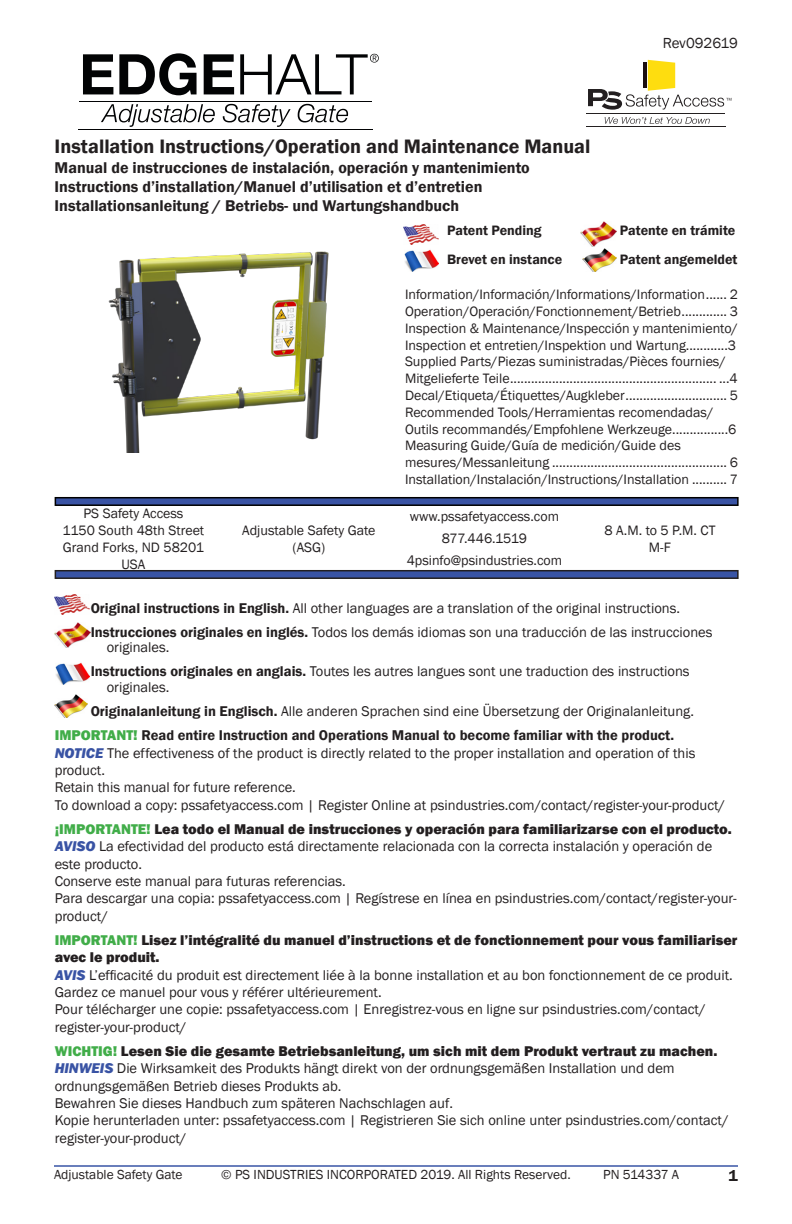
<style>
.page{position:relative;width:792px;height:1224px;background:#fff}
.page>*{position:absolute;margin:0;border:0;box-sizing:border-box;transform-origin:0 0}
.t1{font:600 20px "Franklin Gothic";color:#231f20}
.t2{font:600 16px "Franklin Gothic";color:#231f20}
.t3{font:15px "Franklin Gothic";letter-spacing:-.005em;color:#231f20}
.t4{font:14.4px/17.4px "Franklin Gothic";color:#231f20}
.t5{font:800 14.4px/17.4px "Franklin Gothic";color:#231f20}
.t6{font:600 14.4px "Franklin Gothic";color:#231f20}
.t7{font:14px/16.8px "Franklin Gothic";color:#231f20}
.t8{font:600 14px "Franklin Gothic";color:#231f20}
.t9{font:13.6px "Franklin Gothic";color:#231f20}
.s1{font-weight:600}
.s2{font-weight:800;color:#41ad49}
.s3{font-weight:800;font-style:italic;color:#3953a4}
.s4{color:#41ad49}
</style>
<div class="page">
<hr style="left:54px;top:1165px;width:684px;height:2px;background:#3954a5">
<img style="left:108px;top:251px;width:221px;height:202px">
<div style="left:55px;top:571px;width:683px;height:7px;background:#3954a5"></div>
<div style="left:55px;top:570px;width:684px;height:9px;border:2px solid #231f20"></div>
<hr style="left:586px;top:127px;width:140px;height:1px;background:#231f20">
<hr style="left:587px;top:114px;width:138px;height:1px;background:#231f20">
<svg style="left:605px;top:117px;width:105px;height:7px"></svg>
<svg style="left:588px;top:60px;width:143px;height:50px"></svg>
<div style="left:55px;top:497px;width:684px;height:9px;background:#3953a4;border:2px solid #000"></div>
<hr style="left:79px;top:129px;width:294px;height:1px;background:#020304">
<hr style="left:79px;top:101px;width:293px;height:1px;background:#020304">
<svg style="left:83px;top:54px;width:30px;height:40px"></svg>
<svg style="left:119px;top:53px;width:78px;height:42px"></svg>
<svg style="left:204px;top:54px;width:30px;height:40px"></svg>
<svg style="left:101px;top:104px;width:114px;height:23px"></svg>
<svg style="left:223px;top:104px;width:68px;height:23px"></svg>
<svg style="left:298px;top:104px;width:50px;height:18px"></svg>
<svg style="left:240px;top:54px;width:139px;height:40px"></svg>
<img style="left:55px;top:622px;width:35px;height:26px">
<img style="left:55px;top:662px;width:35px;height:22px">
<img style="left:54px;top:694px;width:34px;height:23px">
<img style="left:54px;top:595px;width:35px;height:19px">
<img style="left:580px;top:222px;width:36px;height:25px">
<img style="left:404px;top:249px;width:35px;height:22px">
<img style="left:582px;top:248px;width:34px;height:23px">
<img style="left:404px;top:225px;width:35px;height:19px">
<p class="t3" style="left:663px;top:34px;width:77px">Rev092619</p>
<p class="t1" style="left:55px;top:134px;width:537px">Installation Instructions/Operation and Maintenance Manual</p>
<p class="t2" style="left:55px;top:157px;width:477px">Manual de instrucciones de instalación, operación y mantenimiento</p>
<p class="t2" style="left:55px;top:177px;width:429px">Instructions d’installation/Manuel d’utilisation et d’entretien</p>
<p class="t2" style="left:55px;top:196px;width:406px">Installationsanleitung / Betriebs- und Wartungshandbuch</p>
<p class="t8" style="left:447px;top:222px;width:96px">Patent Pending</p>
<p class="t8" style="left:447px;top:251px;width:117px">Brevet en instance</p>
<p class="t8" style="left:620px;top:222px;width:117px">Patente en trámite</p>
<p class="t8" style="left:620px;top:251px;width:119px">Patent angemeldet</p>
<p class="t7" style="left:83px;top:505px;width:102px">PS Safety Access</p>
<p class="t7" style="left:63px;top:522px;width:143px">1150 South 48th Street</p>
<p class="t7" style="left:63px;top:539px;width:143px">Grand Forks, ND 58201</p>
<p class="t7" style="left:121px;top:556px;width:25px">USA</p>
<p class="t7" style="left:242px;top:522px;width:135px">Adjustable Safety Gate</p>
<p class="t7" style="left:293px;top:539px;width:34px">(ASG)</p>
<p class="t7" style="left:405px;top:286px;width:334px">Information/Información/Informations/Information...... 2</p>
<p class="t7" style="left:405px;top:303px;width:334px">Operation/Operación/Fonctionnement/Betrieb............. 3</p>
<p class="t7" style="left:405px;top:320px;width:335px">Inspection &amp; Maintenance/Inspección y mantenimiento/</p>
<p class="t7" style="left:405px;top:337px;width:334px">Inspection et entretien/Inspektion und Wartung............3<br>Supplied Parts/Piezas suministradas/Pièces fournies/<br>Mitgelieferte Teile........................................................... ...4</p>
<p class="t7" style="left:405px;top:387px;width:334px">Decal/Etiqueta/Étiquettes/Augkleber............................. 5</p>
<p class="t7" style="left:405px;top:404px;width:333px">Recommended Tools/Herramientas recomendadas/<br>Outils recommandés/Empfohlene Werkzeuge................6</p>
<p class="t7" style="left:405px;top:438px;width:277px">Measuring Guide/Guía de medición/Guide des</p>
<p class="t7" style="left:405px;top:454px;width:334px">mesures/Messanleitung .................................................. 6</p>
<p class="t7" style="left:405px;top:471px;width:334px">Installation/Instalación/Instructions/Installation .......... 7</p>
<p class="t7" style="left:410px;top:509px;width:151px">www.pssafetyaccess.com</p>
<p class="t7" style="left:442px;top:531px;width:86px">877.446.1519</p>
<p class="t7" style="left:407px;top:553px;width:157px">4psinfo@psindustries.com</p>
<p class="t7" style="left:604px;top:522px;width:113px">8 A.M. to 5 P.M. CT</p>
<p class="t7" style="left:649px;top:539px;width:23px">M-F</p>
<p class="t4" style="left:91px;top:599px;width:591px"><span class="s1">Original instructions in English.</span> All other languages are a translation of the original instructions.</p>
<p class="t4" style="left:107px;top:624px;width:607px;line-height:15.8px;text-indent:-16px"><span class="s1">Instrucciones originales en inglés.</span> Todos los demás idiomas son una traducción de las instrucciones originales.</p>
<p class="t4" style="left:107px;top:664px;width:584px;line-height:15.8px;text-indent:-16px"><span class="s1">Instructions originales en anglais.</span> Toutes les autres langues sont une traduction des instructions originales.</p>
<p class="t4" style="left:91px;top:703px;width:605px"><span class="s1">Originalanleitung in Englisch.</span> Alle anderen Sprachen sind eine Übersetzung der Originalanleitung.</p>
<p class="t6" style="left:55px;top:727px;width:621px"><span class="s2">IMPORTANT!</span> Read entire Instruction and Operations Manual to become familiar with the product.</p>
<p class="t4" style="left:55px;top:744px;width:642px"><span class="s3">NOTICE</span> The effectiveness of the product is directly related to the proper installation and operation of this product.</p>
<p class="t4" style="left:55px;top:779px;width:243px">Retain this manual for future reference.</p>
<p class="t4" style="left:55px;top:797px;width:672px">To download a copy: pssafetyaccess.com | Register Online at psindustries.com/contact/register-your-product/</p>
<p class="t5" style="left:55px;top:820px;width:679px"><span class="s4">¡IMPORTANTE!</span> Lea todo el Manual de instrucciones y operación para familiarizarse con el producto.</p>
<p class="t4" style="left:55px;top:838px;width:659px"><span class="s3">AVISO</span> La efectividad del producto está directamente relacionada con la correcta instalación y operación de este producto.</p>
<p class="t4" style="left:55px;top:873px;width:293px">Conserve este manual para futuras referencias.</p>
<p class="t4" style="left:55px;top:890px;width:683px">Para descargar una copia: pssafetyaccess.com | Regístrese en línea en psindustries.com/contact/register-your&shy;product/</p>
<p class="t5" style="left:55px;top:931px;width:684px"><span class="s4">IMPORTANT!</span> Lisez l’intégralité du manuel d’instructions et de fonctionnement pour vous familiariser avec le produit.</p>
<p class="t4" style="left:55px;top:966px;width:680px"><span class="s3">AVIS</span> L’efficacité du produit est directement liée à la bonne installation et au bon fonctionnement de ce produit.</p>
<p class="t4" style="left:55px;top:984px;width:328px">Gardez ce manuel pour vous y référer ultérieurement.</p>
<p class="t4" style="left:55px;top:1001px;width:652px">Pour télécharger une copie: pssafetyaccess.com | Enregistrez-vous en ligne sur psindustries.com/contact/ register-your-product/</p>
<p class="t5" style="left:55px;top:1042px;width:664px"><span class="s4">WICHTIG!</span> Lesen Sie die gesamte Betriebsanleitung, um sich mit dem Produkt vertraut zu machen.</p>
<p class="t4" style="left:55px;top:1060px;width:622px"><span class="s3">HINWEIS</span> Die Wirksamkeit des Produkts hängt direkt von der ordnungsgemäßen Installation und dem ordnungsgemäßen Betrieb dieses Produkts ab.</p>
<p class="t4" style="left:55px;top:1095px;width:400px">Bewahren Sie dieses Handbuch zum späteren Nachschlagen auf.</p>
<p class="t4" style="left:55px;top:1112px;width:675px">Kopie herunterladen unter: pssafetyaccess.com | Registrieren Sie sich online unter psindustries.com/contact/ register-your-product/</p>
<p class="t9" style="left:603px;top:1166px;width:78px">PN 514337 A</p>
<p class="t9" style="left:54px;top:1166px;width:130px">Adjustable Safety Gate</p>
<p class="t9" style="left:221px;top:1166px;width:351px">© PS INDUSTRIES INCORPORATED 2019. All Rights Reserved.</p>
<p class="t2" style="left:729px;top:1166px;width:11px">1</p>
</div>
